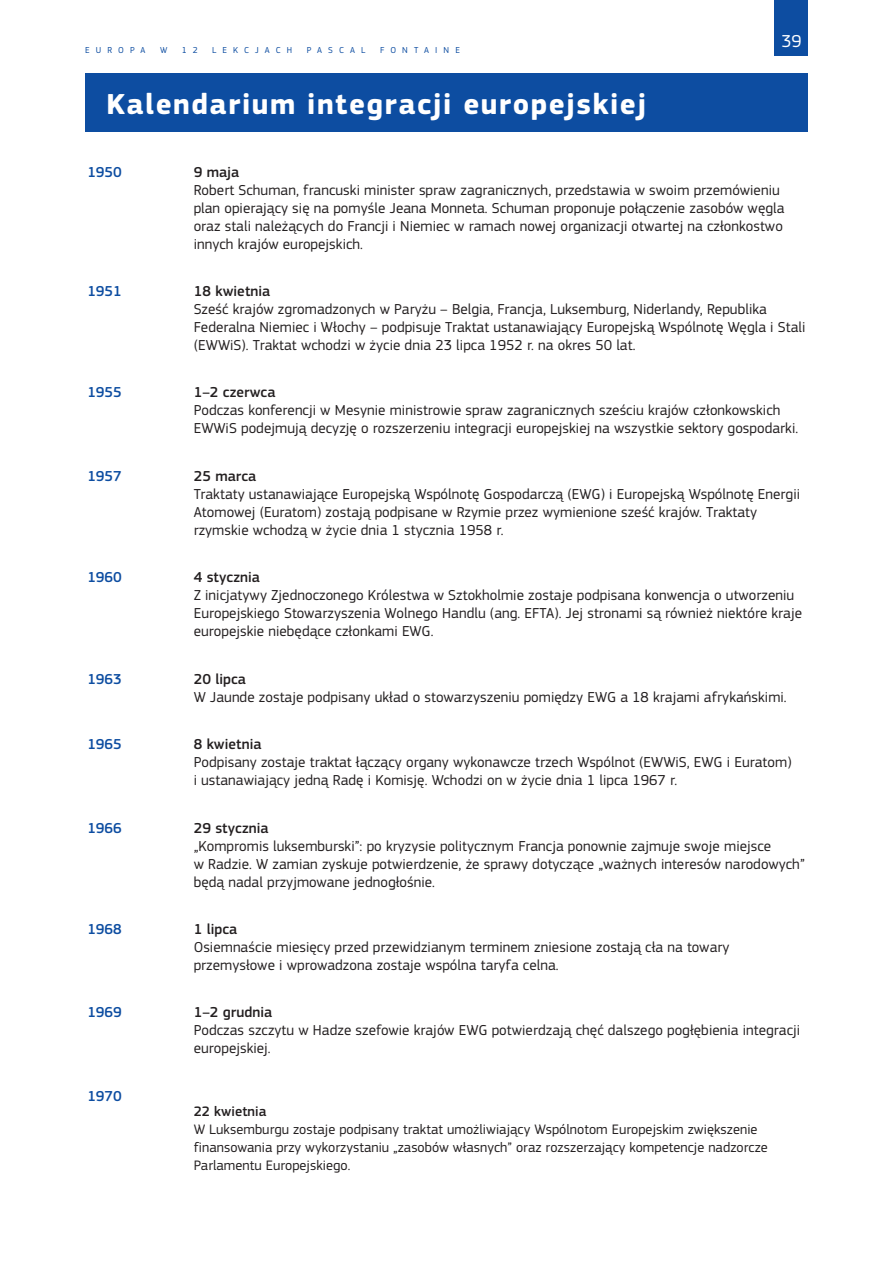
<style>
.page{position:relative;width:893px;height:1263px;background:#fff}
.page>*{position:absolute;margin:0;border:0;box-sizing:border-box;transform-origin:0 0}
.Heading01_neg{font:700 30px "EC Square Sans Pro";letter-spacing:.05em;color:#fff}
.t1{font:18px "EC Square Sans Pro";color:#fff}
.Tabel05{font:15px/18px "EC Square Sans Pro";letter-spacing:.005em;color:#231f20}
.Tabel04{font:500 15px "EC Square Sans Pro";color:#0d4da1}
.BodyText{font:14.25px/18px "EC Square Sans Pro";letter-spacing:.005em;color:#231f20}
.t2{font:9px "EC Square Sans Pro";letter-spacing:.68em;color:#0d4da1}
.s1{font-weight:500}
</style>
<div class="page">
<div style="left:775px;top:0;width:33px;height:55px;background:#0d4da1"></div>
<div style="left:85px;top:74px;width:723px;height:58px;background:#0d4da1"></div>
<p class="t2" style="left:85px;top:45px;width:62px">EUROPA</p>
<p class="t2" style="left:160px;top:45px;width:9px">W</p>
<p class="t2" style="left:182px;top:45px;width:17px">1 2</p>
<p class="t2" style="left:212px;top:45px;width:82px">LEKCJACH</p>
<p class="t2" style="left:307px;top:45px;width:60px">PASCAL</p>
<p class="t2" style="left:380px;top:45px;width:81px">FONTAINE</p>
<p class="Heading01_neg" style="left:107px;top:86px;width:541px">Kalendarium integracji europejskiej</p>
<p class="t1" style="left:781px;top:30px;width:22px">39</p>
<p class="Tabel04" style="left:87px;top:163px;width:36px">1950</p>
<p class="Tabel05" style="left:194px;top:163px;width:592px"><span class="s1">9 maja<br></span>Robert Schuman, francuski minister spraw zagranicznych, przedstawia w swoim przemówieniu plan opierający się na pomyśle Jeana Monneta. Schuman proponuje połączenie zasobów węgla oraz stali należących do Francji i Niemiec w ramach nowej organizacji otwartej na członkostwo innych krajów europejskich.</p>
<p class="Tabel04" style="left:87px;top:282px;width:36px">1951</p>
<p class="Tabel05" style="left:194px;top:282px;width:613px"><span class="s1">18 kwietnia<br></span>Sześć krajów zgromadzonych w Paryżu – Belgia, Francja, Luksemburg, Niderlandy, Republika Federalna Niemiec i Włochy – podpisuje Traktat ustanawiający Europejską Wspólnotę Węgla i Stali (EWWiS). Traktat wchodzi w życie dnia 23 lipca 1952 r. na okres 50 lat.</p>
<p class="Tabel04" style="left:87px;top:384px;width:36px">1955</p>
<p class="Tabel05" style="left:194px;top:384px;width:606px"><span class="s1">1–2 czerwca<br></span>Podczas konferencji w Mesynie ministrowie spraw zagranicznych sześciu krajów członkowskich<br>EWWiS podejmują decyzję o rozszerzeniu integracji europejskiej na wszystkie sektory gospodarki.</p>
<p class="Tabel04" style="left:87px;top:467px;width:36px">1957</p>
<p class="Tabel05" style="left:194px;top:467px;width:608px"><span class="s1">25 marca<br></span>Traktaty ustanawiające Europejską Wspólnotę Gospodarczą (EWG) i Europejską Wspólnotę Energii Atomowej (Euratom) zostają podpisane w Rzymie przez wymienione sześć krajów. Traktaty rzymskie wchodzą w życie dnia 1 stycznia 1958 r.</p>
<p class="Tabel04" style="left:87px;top:569px;width:36px">1960</p>
<p class="Tabel05" style="left:194px;top:568px;width:610px"><span class="s1">4 stycznia<br></span>Z inicjatywy Zjednoczonego Królestwa w Sztokholmie zostaje podpisana konwencja o utworzeniu Europejskiego Stowarzyszenia Wolnego Handlu (ang. EFTA). Jej stronami są również niektóre kraje europejskie niebędące członkami EWG.</p>
<p class="Tabel04" style="left:87px;top:670px;width:36px">1963</p>
<p class="Tabel05" style="left:194px;top:670px;width:595px"><span class="s1">20 lipca<br></span>W Jaunde zostaje podpisany układ o stowarzyszeniu pomiędzy EWG a 18 krajami afrykańskimi.</p>
<p class="Tabel04" style="left:87px;top:735px;width:36px">1965</p>
<p class="Tabel05" style="left:194px;top:735px;width:600px"><span class="s1">8 kwietnia<br></span>Podpisany zostaje traktat łączący organy wykonawcze trzech Wspólnot (EWWiS, EWG i Euratom) i ustanawiający jedną Radę i Komisję. Wchodzi on w życie dnia 1 lipca 1967 r.</p>
<p class="Tabel04" style="left:87px;top:819px;width:36px">1966</p>
<p class="Tabel05" style="left:194px;top:819px;width:612px"><span class="s1">29 stycznia<br></span>„Kompromis luksemburski”: po kryzysie politycznym Francja ponownie zajmuje swoje miejsce<br>w Radzie. W zamian zyskuje potwierdzenie, że sprawy dotyczące „ważnych interesów narodowych” będą nadal przyjmowane jednogłośnie.</p>
<p class="Tabel04" style="left:87px;top:920px;width:36px">1968</p>
<p class="Tabel05" style="left:194px;top:920px;width:537px"><span class="s1">1 lipca<br></span>Osiemnaście miesięcy przed przewidzianym terminem zniesione zostają cła na towary przemysłowe i wprowadzona zostaje wspólna taryfa celna.</p>
<p class="Tabel04" style="left:87px;top:1003px;width:36px">1969</p>
<p class="Tabel05" style="left:194px;top:1003px;width:608px"><span class="s1">1–2 grudnia<br></span>Podczas szczytu w Hadze szefowie krajów EWG potwierdzają chęć dalszego pogłębienia integracji europejskiej.</p>
<p class="Tabel04" style="left:87px;top:1087px;width:36px">1970</p>
<p class="BodyText" style="left:194px;top:1102px;width:576px"><span class="s1">22 kwietnia<br></span>W Luksemburgu zostaje podpisany traktat umożliwiający Wspólnotom Europejskim zwiększenie finansowania przy wykorzystaniu „zasobów własnych” oraz rozszerzający kompetencje nadzorcze Parlamentu Europejskiego.</p>
</div>
